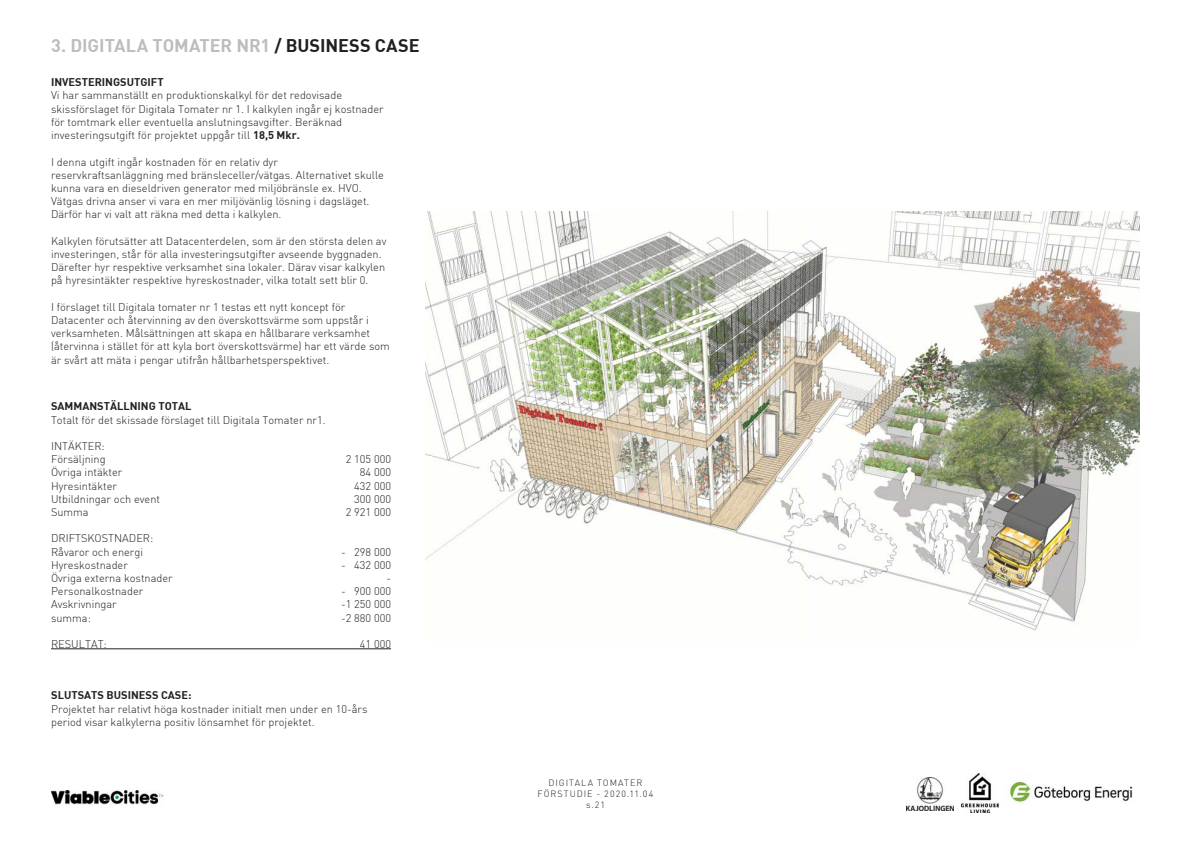
<style>
.page{position:relative;width:1191px;height:842px;background:#fff}
.page>*{position:absolute;margin:0;border:0;box-sizing:border-box;transform-origin:0 0}
.rubrik{font:18px "DIN Bold";letter-spacing:-.005em;color:#bbbdbe}
.t1{font:300 11px/13.2px "DIN";color:#231f20}
.t2{font:300 9px/10.8px "DIN";letter-spacing:.105em;color:#231f20;text-align:center}
.s1{color:#231f20}
.s2{font-family:"DIN Bold";font-weight:400}
</style>
<div class="page">
<img style="left:51px;top:790px;width:112px;height:14px">
<img style="left:961px;top:774px;width:37px;height:39px">
<img style="left:1009px;top:781px;width:124px;height:22px">
<img style="left:906px;top:778px;width:47px;height:32px">
<hr style="left:51px;top:649px;width:340px;height:1px;background:#231f20">
<img style="left:425px;top:212px;width:715px;height:418px">
<p class="rubrik" style="left:51px;top:34px;width:370px">3. DIGITALA TOMATER NR1 <span class="s1">/ BUSINESS CASE</span></p>
<p class="t1" style="left:51px;top:76px;width:334px"><span class="s2">INVESTERINGSUTGIFT<br></span>Vi har sammanställt en produktionskalkyl för det redovisade skissförslaget för Digitala Tomater nr 1. I kalkylen ingår ej kostnader för tomtmark eller eventuella anslutningsavgifter. Beräknad investeringsutgift för projektet uppgår till <span class="s2">18,5 Mkr.</span></p>
<p class="t1" style="left:51px;top:155px;width:334px">I denna utgift ingår kostnaden för en relativ dyr reservkraftsanläggning med bränsleceller/vätgas. Alternativet skulle kunna vara en dieseldriven generator med miljöbränsle ex. HVO.<br>Vätgas drivna anser vi vara en mer miljövänlig lösning i dagsläget.<br>Därför har vi valt att räkna med detta i kalkylen.</p>
<p class="t1" style="left:51px;top:234px;width:337px">Kalkylen förutsätter att Datacenterdelen, som är den största delen av investeringen, står för alla investeringsutgifter avseende byggnaden.<br>Därefter hyr respektive verksamhet sina lokaler. Därav visar kalkylen på hyresintäkter respektive hyreskostnader, vilka totalt sett blir 0.</p>
<p class="t1" style="left:51px;top:300px;width:340px">I förslaget till Digitala tomater nr 1 testas ett nytt koncept för Datacenter och återvinning av den överskottsvärme som uppstår i verksamheten. Målsättningen att skapa en hållbarare verksamhet (återvinna i stället för att kyla bort överskottsvärme) har ett värde som är svårt att mäta i pengar utifrån hållbarhetsperspektivet.</p>
<p class="t1" style="left:51px;top:400px;width:276px"><span class="s2">SAMMANSTÄLLNING TOTAL<br></span>Totalt för det skissade förslaget till Digitala Tomater nr1.</p>
<p class="t1" style="left:51px;top:439px;width:55px">INTÄKTER:</p>
<p class="t1" style="left:51px;top:453px;width:56px">Försäljning</p>
<p class="t1" style="left:346px;top:453px;width:47px">2 105 000</p>
<p class="t1" style="left:51px;top:466px;width:73px">Övriga intäkter</p>
<p class="t1" style="left:360px;top:466px;width:33px">84 000</p>
<p class="t1" style="left:51px;top:479px;width:67px">Hyresintäkter</p>
<p class="t1" style="left:354px;top:479px;width:38px">432 000</p>
<p class="t1" style="left:51px;top:492px;width:110px">Utbildningar och event</p>
<p class="t1" style="left:354px;top:492px;width:38px">300 000</p>
<p class="t1" style="left:51px;top:505px;width:39px">Summa</p>
<p class="t1" style="left:346px;top:505px;width:47px">2 921 000</p>
<p class="t1" style="left:51px;top:532px;width:104px">DRIFTSKOSTNADER:</p>
<p class="t1" style="left:51px;top:545px;width:94px">Råvaror och energi</p>
<p class="t1" style="left:341px;top:545px;width:51px">- 298 000</p>
<p class="t1" style="left:51px;top:558px;width:78px">Hyreskostnader</p>
<p class="t1" style="left:341px;top:558px;width:51px">- 432 000</p>
<p class="t1" style="left:51px;top:571px;width:123px">Övriga externa kostnader</p>
<p class="t1" style="left:386px;top:571px;width:6px">-</p>
<p class="t1" style="left:51px;top:585px;width:94px">Personalkostnader</p>
<p class="t1" style="left:341px;top:585px;width:51px">- 900 000</p>
<p class="t1" style="left:51px;top:598px;width:67px">Avskrivningar</p>
<p class="t1" style="left:341px;top:598px;width:51px">-1 250 000</p>
<p class="t1" style="left:51px;top:611px;width:41px">summa:</p>
<p class="t1" style="left:341px;top:611px;width:51px">-2 880 000</p>
<p class="t1" style="left:51px;top:637px;width:57px">RESULTAT:</p>
<p class="t1" style="left:360px;top:637px;width:33px">41 000</p>
<p class="t1" style="left:51px;top:689px;width:318px"><span class="s2">SLUTSATS BUSINESS CASE:<br></span>Projektet har relativt höga kostnader initialt men under en 10-års period visar kalkylerna positiv lönsamhet för projektet.</p>
<p class="t2" style="left:537px;top:777px;width:117px">DIGITALA TOMATER<br>FÖRSTUDIE - 2020.11.04 s.21</p>
</div>
